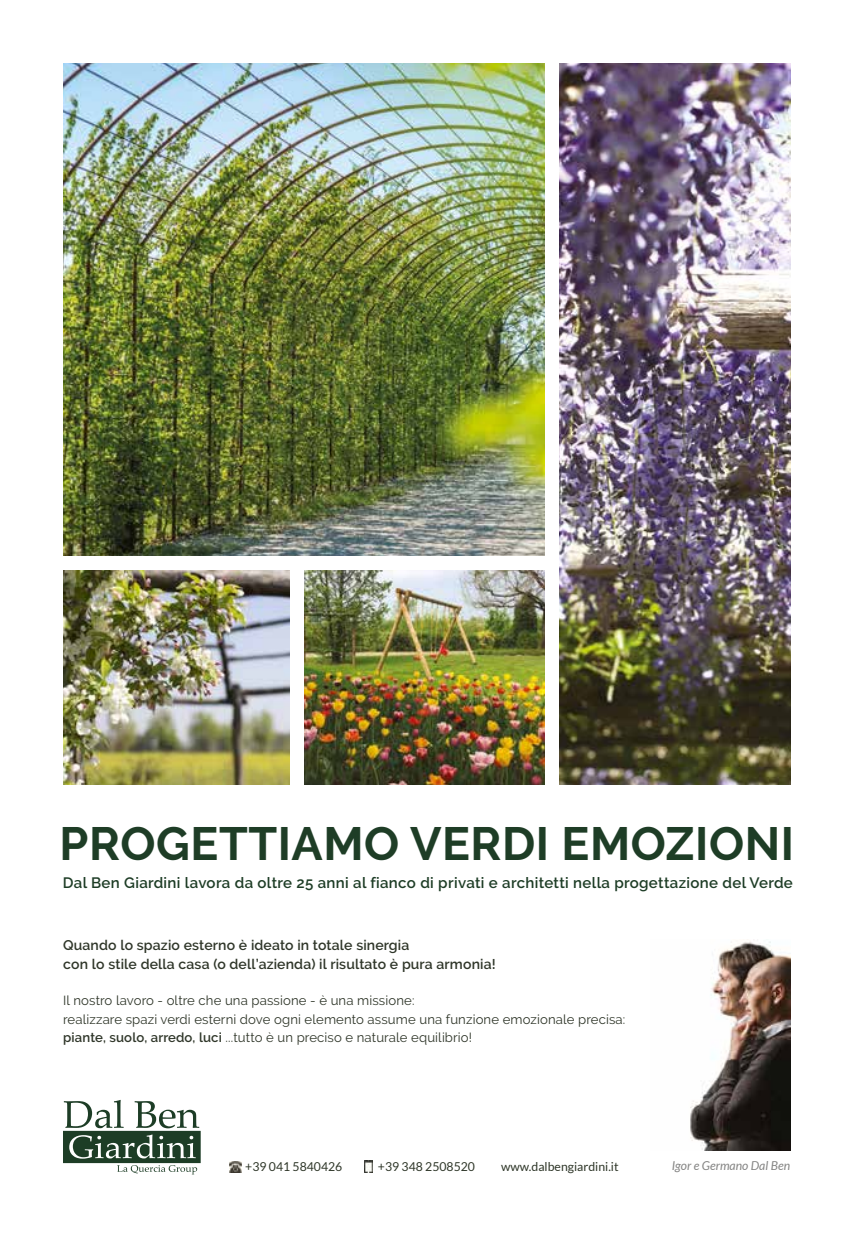
<style>
.page{position:relative;width:854px;height:1236px;background:#fff}
.page>*{position:absolute;margin:0;border:0;box-sizing:border-box;transform-origin:0 0}
.t1{font:700 46.55px "Raleway";letter-spacing:.01em;color:#1e3d26}
.t2{font:600 15.05px "Raleway";letter-spacing:.02em;color:#1e3d26}
.t3{font:600 14px/18.9px "Raleway";letter-spacing:.01em;color:#2f3629}
.t4{font:13.12px/18.9px "Raleway";letter-spacing:.01em;color:#2f3629}
.t5{font:12.25px "Lato";color:#2e3628}
.t6{font:italic 12.25px "Lato";color:#858584}
.s1{font-weight:600}
</style>
<div class="page">
<img style="left:63px;top:63px;width:481px;height:493px">
<img style="left:690px;top:939px;width:100px;height:211px">
<svg style="left:229px;top:1161px;width:12px;height:10px"></svg>
<svg style="left:364px;top:1160px;width:8px;height:12px"></svg>
<svg style="left:63px;top:1099px;width:138px;height:75px"></svg>
<img style="left:63px;top:570px;width:227px;height:214px">
<img style="left:304px;top:570px;width:240px;height:214px">
<img style="left:559px;top:63px;width:231px;height:721px">
<h1 class="t1" style="left:59px;top:816px;width:735px">PROGETTIAMO VERDI EMOZIONI</h1>
<p class="t2" style="left:63px;top:873px;width:731px">Dal Ben Giardini lavora da oltre 25 anni al fianco di privati e architetti nella progettazione del Verde</p>
<p class="t3" style="left:63px;top:935px;width:434px">Quando lo spazio esterno è ideato in totale sinergia<br>con lo stile della casa (o dell’azienda) il risultato è pura armonia!</p>
<p class="t4" style="left:63px;top:990px;width:563px">Il nostro lavoro - oltre che una passione - è una missione:<br>realizzare spazi verdi esterni dove ogni elemento assume una funzione emozionale precisa: <span class="s1">piante, suolo, arredo, luci</span> ...tutto è un preciso e naturale equilibrio!</p>
<p class="t5" style="left:245px;top:1159px;width:99px">+39 041 5840426</p>
<p class="t5" style="left:378px;top:1159px;width:99px">+39 348 2508520</p>
<p class="t5" style="left:501px;top:1159px;width:119px">www.dalbengiardini.it</p>
<p class="t6" style="left:671px;top:1158px;width:120px">Igor e Germano Dal Ben</p>
</div>
